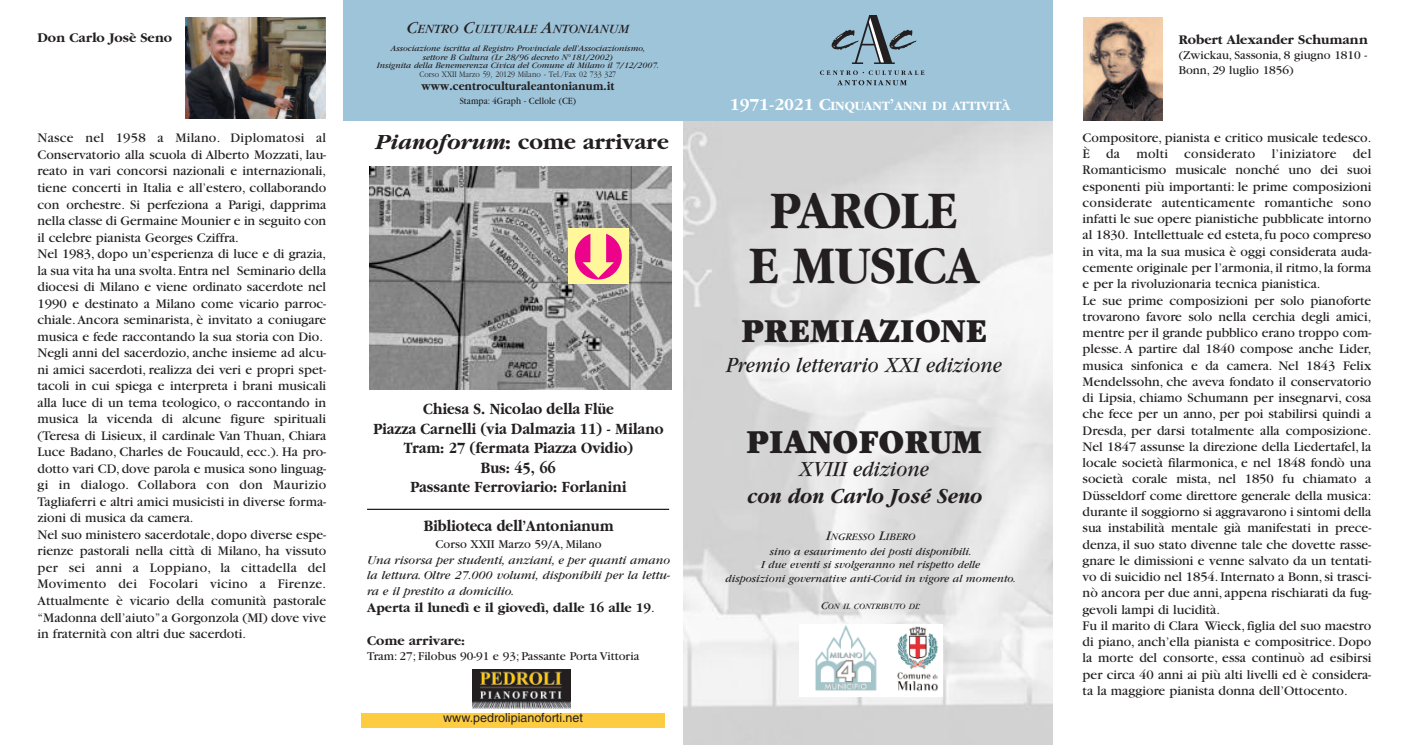
<style>
.page{position:relative;width:1404px;height:745px;background:#fff}
.page>*{position:absolute;margin:0;border:0;box-sizing:border-box;transform-origin:0 0}
.t1{font:700 55px/55px "Garamond";color:#231f20;text-align:center;scale:.9 1}
.t2{font:900 35px "Garamond";color:#231f20;scale:.9 1}
.t3{font:italic 22.5px "Garamond";color:#231f20;scale:.9 1}
.t4{font:700 22.5px "Garamond";color:#231f20}
.t5{font:italic 700 22.5px "Garamond";color:#231f20;scale:.9 1}
.t6{font:700 16.25px/19.5px "Garamond";color:#231f20;text-align:center;scale:.9 1}
.t7{font:13.75px/16.2px "Garamond";color:#231f20}
.t8{font:700 13.75px "Garamond";color:#231f20}
.t9{font:700 13.12px "Garamond";color:#fff}
.t10{font:italic 13.12px "Garamond";color:#231f20}
.t11{font:italic 12.5px/15.5px "Garamond";color:#231f20;text-align:justify}
.t12{font:12.5px/15px "Garamond";color:#231f20}
.t13{font:700 12.5px "Garamond";letter-spacing:.01em;color:#231f20;scale:.9 1}
.t14{font:12.5px "Helvetica";color:#231f20}
.t15{font:italic 11.25px/13.5px "Garamond";color:#231f20;text-align:center}
.t16{font:italic 10.25px "Garamond";color:#231f20}
.t17{font:10px "Garamond";letter-spacing:.01em;color:#231f20;scale:.9 1}
.t18{font:italic 8.75px/8.8px "Garamond";color:#231f20;text-align:center}
.t19{font:300 8.75px "Garamond";color:#231f20;scale:.9 1}
.t20{font:italic 8.5px "Garamond";color:#231f20}
.s1{font-size:17.5px}
.s2{font-style:italic}
.s3{font-weight:400}
.s4{font-size:13.75px}
.s5{font-size:11.25px}
</style>
<div class="page">
<img style="left:683px;top:121px;width:369px;height:623px">
<div style="left:344px;top:0;width:708px;height:121px;background:#9ec4da"></div>
<svg style="left:819px;top:70px;width:105px;height:15px"></svg>
<svg style="left:831px;top:15px;width:85px;height:49px"></svg>
<img style="left:369px;top:167px;width:302px;height:222px">
<div style="left:799px;top:623px;width:143px;height:73px;background:#fff"></div>
<img style="left:815px;top:625px;width:124px;height:66px">
<div style="left:568px;top:228px;width:61px;height:56px;background:#fff79a"></div>
<img style="left:185px;top:18px;width:140px;height:101px">
<img style="left:1083px;top:18px;width:79px;height:102px">
<img style="left:472px;top:669px;width:98px;height:39px">
<div style="left:361px;top:712px;width:303px;height:14px;background:#fecc41"></div>
<hr style="left:367px;top:508px;width:302px;height:1px;background:#231f20">
<p class="t8" style="left:38px;top:29px;width:136px">Don Carlo Josè Seno</p>
<p class="t7" style="left:38px;top:131px;width:290px">Nasce nel 1958 a Milano. Diplomatosi al Conservatorio alla scuola di Alberto Mozzati, lau&shy;reato in vari concorsi nazionali e internazionali, tiene concerti in Italia e all’estero, collaborando con orchestre. Si perfeziona a Parigi, dapprima nella classe di Germaine Mounier e in seguito con il celebre pianista Georges Cziffra.<br>Nel 1983, dopo un’esperienza di luce e di grazia, la sua vita ha una svolta.Entra nel Seminario della diocesi di Milano e viene ordinato sacerdote nel 1990 e destinato a Milano come vicario parroc&shy;chiale. Ancora seminarista, è invitato a coniugare musica e fede raccontando la sua storia con Dio.<br>Negli anni del sacerdozio, anche insieme ad alcu&shy;ni amici sacerdoti, realizza dei veri e propri spet&shy;tacoli in cui spiega e interpreta i brani musicali alla luce di un tema teologico, o raccontando in musica la vicenda di alcune figure spirituali (Teresa di Lisieux, il cardinale Van Thuan, Chiara Luce Badano, Charles de Foucauld, ecc.). Ha pro&shy;dotto vari CD, dove parola e musica sono linguag&shy;gi in dialogo. Collabora con don Maurizio Tagliaferri e altri amici musicisti in diverse forma&shy;zioni di musica da camera.<br>Nel suo ministero sacerdotale, dopo diverse espe&shy;rienze pastorali nella città di Milano, ha vissuto per sei anni a Loppiano, la cittadella del Movimento dei Focolari vicino a Firenze.<br>Attualmente è vicario della comunità pastorale “Madonna dell’aiuto”a Gorgonzola (MI) dove vive in fraternità con altri due sacerdoti.</p>
<p class="t10" style="left:407px;top:25px;width:224px"><span class="s1">C</span>ENTRO <span class="s1">C</span>ULTURALE <span class="s1">A</span>NTONIANUM</p>
<p class="t18" style="left:376px;top:45px;width:284px">Associazione iscritta al Registro Provinciale dell’Associazionismo,<br>settore B Cultura (Lr 28/96 decreto N°181/2002)<br>Insignita della Benemerenza Civica del Comune di Milano il 7/12/2007.</p>
<p class="t19" style="left:419px;top:69px;width:220px">Corso XXII Marzo 59, 20129 Milano - Tel./Fax 02 733 327</p>
<p class="t13" style="left:421px;top:79px;width:215px">www.centroculturaleantonianum.it</p>
<p class="t17" style="left:459px;top:97px;width:131px">Stampa: 4Graph - Cellole (CE)</p>
<h3 class="t4" style="left:374px;top:127px;width:296px"><span class="s2">Pianoforum</span>: come arrivare</h3>
<p class="t6" style="left:373px;top:398px;width:324px">Chiesa S. Nicolao della Flüe<br>Piazza Carnelli (via Dalmazia 11) - Milano<br>Tram: 27 (fermata Piazza Ovidio)<br>Bus: 45, 66<br>Passante Ferroviario: Forlanini</p>
<p class="t6" style="left:423px;top:515px;width:212px">Biblioteca dell’Antonianum</p>
<p class="t12" style="left:435px;top:537px;width:168px">Corso XXII Marzo 59/A, Milano</p>
<p class="t11" style="left:367px;top:552px;width:305px">Una risorsa per studenti, anziani, e per quanti amano la lettura. Oltre 27.000 volumi, disponibili per la lettu&shy;ra e il prestito a domicilio.</p>
<p class="t8" style="left:367px;top:598px;width:289px">Aperta il lunedì e il giovedì, dalle 16 alle 19<span class="s3">.</span></p>
<p class="t8" style="left:367px;top:631px;width:99px">Come arrivare:</p>
<p class="t12" style="left:367px;top:649px;width:274px">Tram: 27; Filobus 90-91 e 93; Passante Porta Vittoria</p>
<p class="t14" style="left:443px;top:712px;width:141px">www.pedrolipianoforti.net</p>
<p class="t9" style="left:729px;top:98px;width:282px"><span class="s1">1971-2021 C</span>INQUANT<span class="s1">’</span>ANNI DI ATTIVITÀ</p>
<h1 class="t1" style="left:749px;top:181px;width:257px">PAROLE<br>E MUSICA</h1>
<h2 class="t2" style="left:741px;top:319px;width:275px">PREMIAZIONE</h2>
<h3 class="t3" style="left:726px;top:357px;width:308px">Premio letterario XXI edizione</h3>
<h2 class="t2" style="left:746px;top:430px;width:264px">PIANOFORUM</h2>
<h3 class="t3" style="left:799px;top:461px;width:146px">XVIII edizione</h3>
<h3 class="t5" style="left:746px;top:482px;width:262px">con don Carlo José Seno</h3>
<p class="t16" style="left:826px;top:533px;width:90px"><span class="s4">I</span>NGRESSO <span class="s4">L</span>IBERO</p>
<p class="t15" style="left:725px;top:545px;width:292px">sino a esaurimento dei posti disponibili.<br>I due eventi si svolgeranno nel rispetto delle<br>disposizioni governative anti-Covid in vigore al momento.</p>
<p class="t20" style="left:821px;top:603px;width:101px"><span class="s5">C</span>ON IL CONTRIBUTO DI<span class="s5">:</span></p>
<p class="t8" style="left:1178px;top:31px;width:190px">Robert Alexander Schumann</p>
<p class="t12" style="left:1178px;top:48px;width:190px">(Zwickau, Sassonia, 8 giugno 1810 -<br>Bonn, 29 luglio 1856)</p>
<p class="t7" style="left:1082px;top:130px;width:290px">Compositore, pianista e critico musicale tedesco.<br>È da molti considerato l’iniziatore del Romanticismo musicale nonché uno dei suoi esponenti più importanti: le prime composizioni considerate autenticamente romantiche sono infatti le sue opere pianistiche pubblicate intorno al 1830. Intellettuale ed esteta, fu poco compreso in vita, ma la sua musica è oggi considerata auda&shy;cemente originale per l’armonia, il ritmo, la forma e per la rivoluzionaria tecnica pianistica.<br>Le sue prime composizioni per solo pianoforte trovarono favore solo nella cerchia degli amici, mentre per il grande pubblico erano troppo com&shy;plesse. A partire dal 1840 compose anche Lider, musica sinfonica e da camera. Nel 1843 Felix Mendelssohn, che aveva fondato il conservatorio di Lipsia, chiamo Schumann per insegnarvi, cosa che fece per un anno, per poi stabilirsi quindi a Dresda, per darsi totalmente alla composizione.<br>Nel 1847 assunse la direzione della Liedertafel, la locale società filarmonica, e nel 1848 fondò una società corale mista, nel 1850 fu chiamato a Düsseldorf come direttore generale della musica: durante il soggiorno si aggravarono i sintomi della sua instabilità mentale già manifestati in prece&shy;denza, il suo stato divenne tale che dovette rasse&shy;gnare le dimissioni e venne salvato da un tentati&shy;vo di suicidio nel 1854.Internato a Bonn, si trasci&shy;nò ancora per due anni, appena rischiarati da fug&shy;gevoli lampi di lucidità.<br>Fu il marito di Clara Wieck, figlia del suo maestro di piano, anch’ella pianista e compositrice. Dopo la morte del consorte, essa continuò ad esibirsi per circa 40 anni ai più alti livelli ed è considera&shy;ta la maggiore pianista donna dell’Ottocento.</p>
</div>
